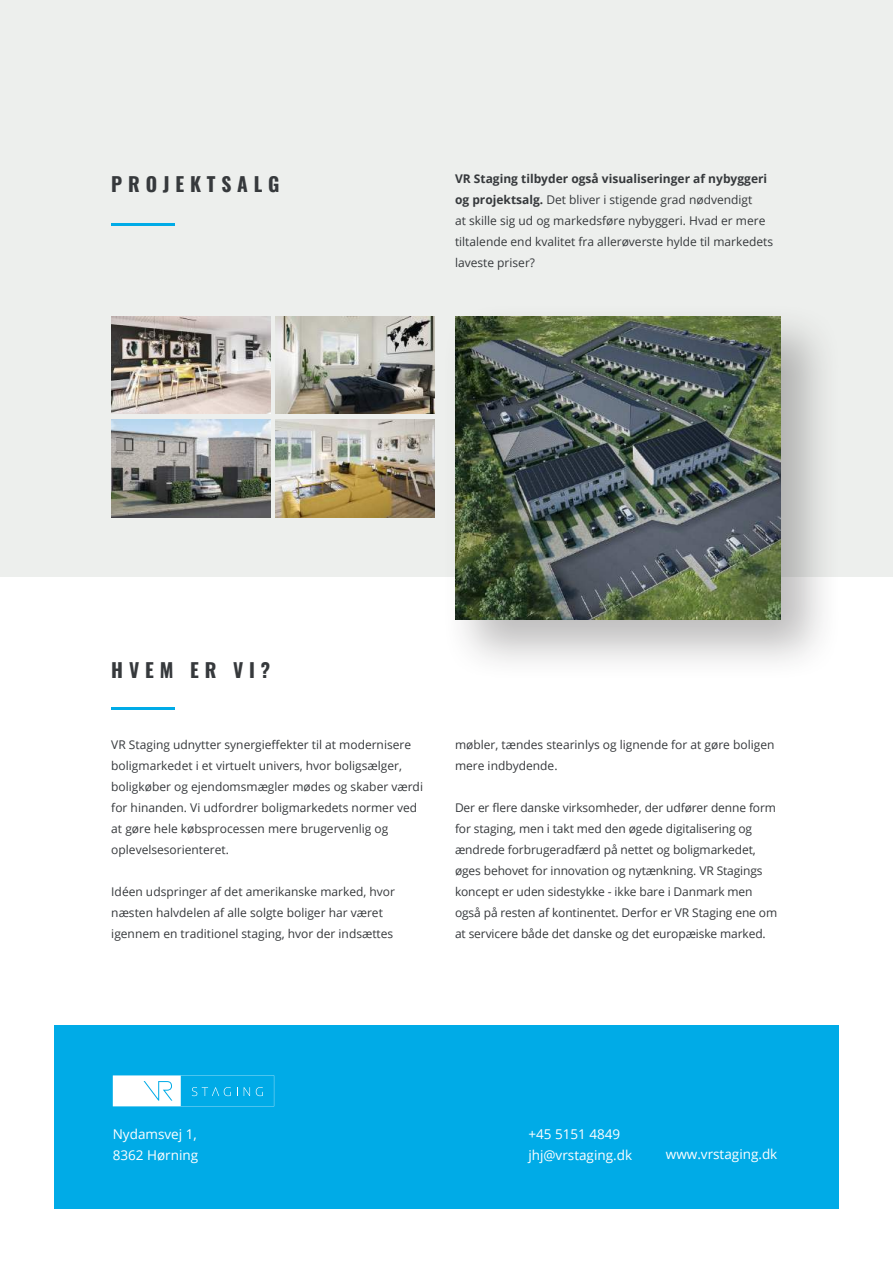
<style>
.page{position:relative;width:893px;height:1263px;background:#fff}
.page>*{position:absolute;margin:0;border:0;box-sizing:border-box;transform-origin:0 0}
.t1{font:700 19.5px "Oswald";letter-spacing:.3em;color:#36393c}
.t2{font:13.5px/21px "Open Sans";color:#fff}
.t3{font:13.5px/21px "Open Sans";color:#fff}
.t4{font:12px/21px "Open Sans";color:#36393c}
.s1{font-weight:700}
.s2{font-style:inherit}
</style>
<div class="page">
<div style="left:0;top:0;width:893px;height:577px;background:#edefed"></div>
<div style="left:54px;top:1025px;width:785px;height:184px;background:#00abe7"></div>
<svg style="left:113px;top:1075px;width:161px;height:31px"></svg>
<img style="left:111px;top:316px;width:160px;height:98px">
<img style="left:111px;top:419px;width:160px;height:98px">
<img style="left:275px;top:316px;width:160px;height:98px">
<img style="left:275px;top:419px;width:160px;height:98px">
<div style="left:441px;top:302px;width:402px;height:379px;background:#231f20;opacity:.3"></div>
<img style="left:455px;top:316px;width:326px;height:303px">
<hr style="left:111px;top:224px;width:64px;height:2px;background:#00abe7">
<hr style="left:111px;top:707px;width:64px;height:3px;background:#00abe7">
<h1 class="t1" style="left:111px;top:173px;width:170px">PROJEKTSALG</h1>
<p class="t4" style="left:455px;top:168px;width:320px"><span class="s1">VR Staging tilbyder også visualiseringer af nybyggeri og projektsalg.</span> Det bliver i stigende grad nødvendigt<br>at skille sig ud og markedsføre nybyggeri. Hvad er mere tiltalende end kvalitet fra allerøverste hylde til markedets laveste priser?</p>
<h1 class="t1" style="left:111px;top:660px;width:161px">HVEM ER VI?</h1>
<p class="t4" style="left:111px;top:734px;width:313px">VR Staging udnytter synergieffekter til at modernisere boligmarkedet i et virtuelt univers, hvor boligsælger, boligkøber og ejendomsmægler mødes og skaber værdi for hinanden. Vi udfordrer boligmarkedets normer ved at gøre hele købsprocessen mere brugervenlig og oplevelsesorienteret.</p>
<p class="t4" style="left:111px;top:881px;width:285px">Idéen udspringer af det amerikanske marked, hvor næsten halvdelen af alle solgte boliger har været igennem en traditionel staging, hvor der indsættes</p>
<p class="t4" style="left:455px;top:734px;width:321px">møbler, tændes stearinlys og lignende for at gøre boligen mere indbydende.</p>
<p class="t4" style="left:455px;top:797px;width:324px">Der er flere danske virksomheder, der udfører denne form for staging, men i takt med den øgede digitalisering og ændrede forbrugeradfærd på nettet og boligmarkedet, øges behovet for innovation og nytænkning. VR Stagings koncept er uden sidestykke - ikke bare i Danmark men også på resten af kontinentet. Derfor er VR Staging ene om at servicere både det danske og det europæiske marked.</p>
<p class="t3" style="left:113px;top:1123px;width:87px">Nydamsvej 1,<br><span class="s2">8</span>362 Hørning</p>
<p class="t2" style="left:528px;top:1123px;width:105px">+45 5151 4849 jhj@vrstaging.dk</p>
<p class="t2" style="left:666px;top:1143px;width:113px">www.vrstaging.dk</p>
</div>
